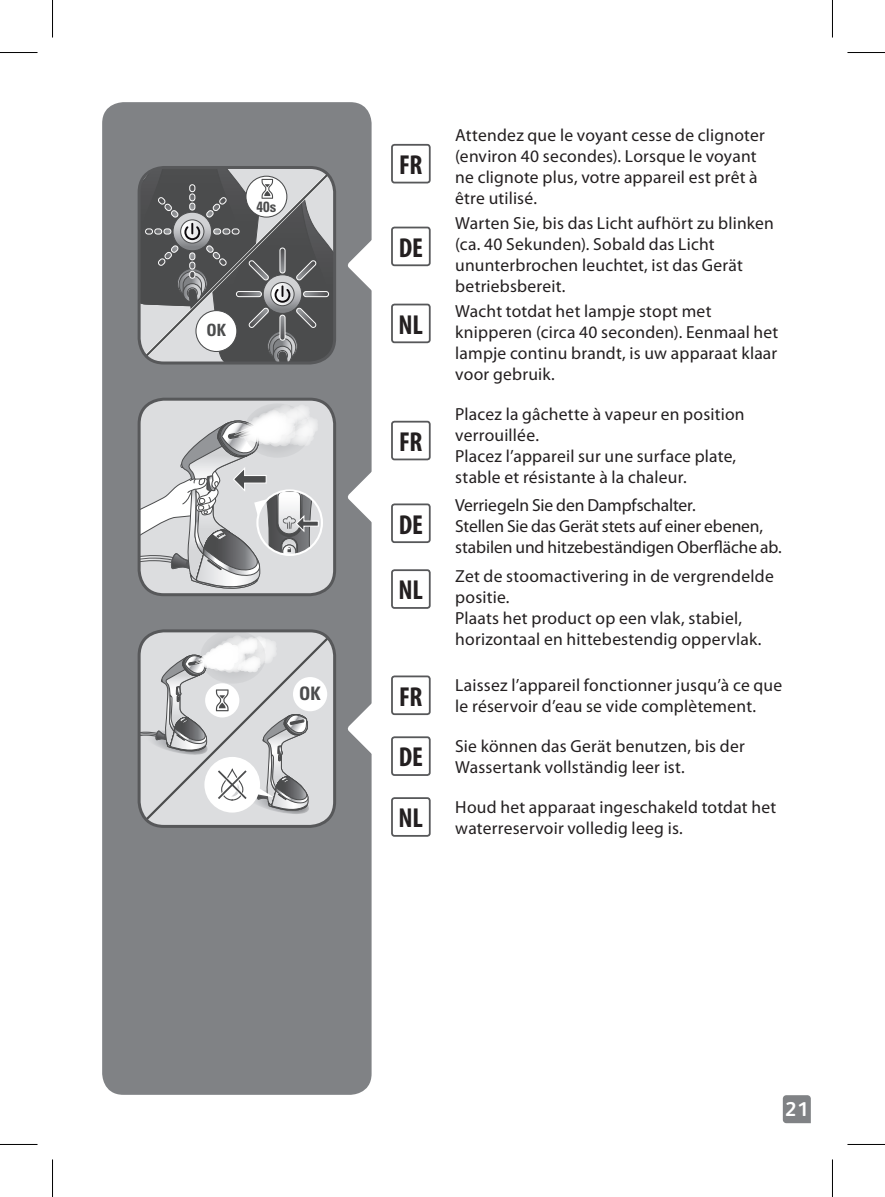
<style>
.page{position:relative;width:885px;height:1197px;background:#fff}
.page>*{position:absolute;margin:0;border:0;box-sizing:border-box;transform-origin:0 0}
.t1{font:700 condensed 27.5px "Myriad Pro";letter-spacing:-.005em;color:#231f20}
.t2{font:700 20px "FS Albert";color:#fff}
.t3{font:700 condensed 18.5px "Univers";color:#4b4c4d}
.t4{font:17.5px/21px "Myriad Pro";letter-spacing:.01em;color:#231f20}
.t5{font:700 condensed 17px "Univers";color:#4b4c4d}
.t6{font:700 condensed 14.75px "Univers";color:#4b4c4d}
</style>
<div class="page">
<svg style="left:782px;top:1095px;width:28px;height:28px"></svg>
<div style="left:102px;top:102px;width:269px;height:992px;background:#808285;border-radius:21px"></div>
<svg style="left:139px;top:401px;width:195px;height:193px;background:#cbccce"></svg>
<div style="left:138px;top:397px;width:198px;height:199px;border:3px solid #57585a;border-radius:25px"></div>
<svg style="left:348px;top:469px;width:24px;height:55px"></svg>
<svg style="left:139px;top:633px;width:195px;height:193px;background:#d3d4d6"></svg>
<div style="left:138px;top:629px;width:198px;height:198px;border:3px solid #57585a;border-radius:25px"></div>
<svg style="left:347px;top:701px;width:54px;height:55px"></svg>
<svg style="left:139px;top:168px;width:195px;height:195px;background:#808182"></svg>
<div style="left:138px;top:166px;width:198px;height:198px;border:3px solid #57585a;border-radius:25px"></div>
<svg style="left:348px;top:238px;width:53px;height:55px"></svg>
<div style="left:391px;top:675px;width:39px;height:40px;border:2px solid #57585a;border-radius:3px"></div>
<div style="left:391px;top:736px;width:39px;height:40px;border:2px solid #57585a;border-radius:3px"></div>
<div style="left:391px;top:797px;width:39px;height:39px;border:2px solid #57585a;border-radius:3px"></div>
<div style="left:391px;top:421px;width:39px;height:39px;border:2px solid #57585a;border-radius:3px"></div>
<div style="left:391px;top:503px;width:39px;height:40px;border:2px solid #57585a;border-radius:3px"></div>
<div style="left:391px;top:569px;width:39px;height:40px;border:2px solid #57585a;border-radius:3px"></div>
<div style="left:391px;top:144px;width:39px;height:39px;border:2px solid #57585a;border-radius:3px"></div>
<div style="left:391px;top:227px;width:39px;height:39px;border:2px solid #57585a;border-radius:3px"></div>
<div style="left:391px;top:303px;width:39px;height:40px;border:2px solid #57585a;border-radius:3px"></div>
<hr style="left:0;top:52px;width:38px;height:1px;background:#000">
<hr style="left:847px;top:52px;width:38px;height:1px;background:#000">
<hr style="left:0;top:1143px;width:38px;height:1px;background:#000">
<hr style="left:847px;top:1143px;width:38px;height:1px;background:#000">
<hr style="left:52px;top:0;width:1px;height:38px;background:#000">
<hr style="left:52px;top:1159px;width:1px;height:37px;background:#000">
<hr style="left:832px;top:0;width:1px;height:38px;background:#000">
<hr style="left:832px;top:1159px;width:1px;height:37px;background:#000">
<p class="t6" style="left:256px;top:198px;width:21px">40s</p>
<p class="t5" style="left:206px;top:320px;width:21px">OK</p>
<p class="t3" style="left:299px;top:682px;width:23px">OK</p>
<h1 class="t1" style="left:399px;top:148px;width:25px">FR</h1>
<h1 class="t1" style="left:399px;top:230px;width:26px">DE</h1>
<h1 class="t1" style="left:398px;top:307px;width:26px">NL</h1>
<h1 class="t1" style="left:399px;top:424px;width:25px">FR</h1>
<h1 class="t1" style="left:399px;top:507px;width:26px">DE</h1>
<h1 class="t1" style="left:398px;top:573px;width:26px">NL</h1>
<h1 class="t1" style="left:399px;top:679px;width:25px">FR</h1>
<p class="t4" style="left:455px;top:125px;width:311px">Attendez que le voyant cesse de clignoter (environ 40 secondes). Lorsque le voyant ne clignote plus, votre appareil est prêt à être utilisé.</p>
<p class="t4" style="left:455px;top:213px;width:320px">Warten Sie, bis das Licht aufhört zu blinken (ca. 40 Sekunden). Sobald das Licht ununterbrochen leuchtet, ist das Gerät betriebsbereit.</p>
<p class="t4" style="left:455px;top:301px;width:325px">Wacht totdat het lampje stopt met knipperen (circa 40 seconden). Eenmaal het lampje continu brandt, is uw apparaat klaar voor gebruik.</p>
<p class="t4" style="left:455px;top:403px;width:291px">Placez la gâchette à vapeur en position verrouillée.<br>Placez l’appareil sur une surface plate, stable et résistante à la chaleur.</p>
<p class="t4" style="left:455px;top:495px;width:328px">Verriegeln Sie den Dampfschalter.<br>Stellen Sie das Gerät stets auf einer ebenen, stabilen und hitzebeständigen Oberfläche ab.</p>
<p class="t4" style="left:455px;top:566px;width:320px">Zet de stoomactivering in de vergrendelde positie.<br>Plaats het product op een vlak, stabiel, horizontaal en hittebestendig oppervlak.</p>
<p class="t4" style="left:455px;top:675px;width:328px">Laissez l’appareil fonctionner jusqu’à ce que le réservoir d’eau se vide complètement.</p>
<p class="t4" style="left:455px;top:736px;width:291px">Sie können das Gerät benutzen, bis der<br>Wassertank vollständig leer ist.</p>
<h1 class="t1" style="left:399px;top:740px;width:26px">DE</h1>
<p class="t4" style="left:398px;top:797px;width:379px;text-indent:57px">Houd het apparaat ingeschakeld totdat het<br><sup>NL</sup> waterreservoir volledig leeg is.</p>
<p class="t2" style="left:785px;top:1097px;width:25px">21</p>
</div>
